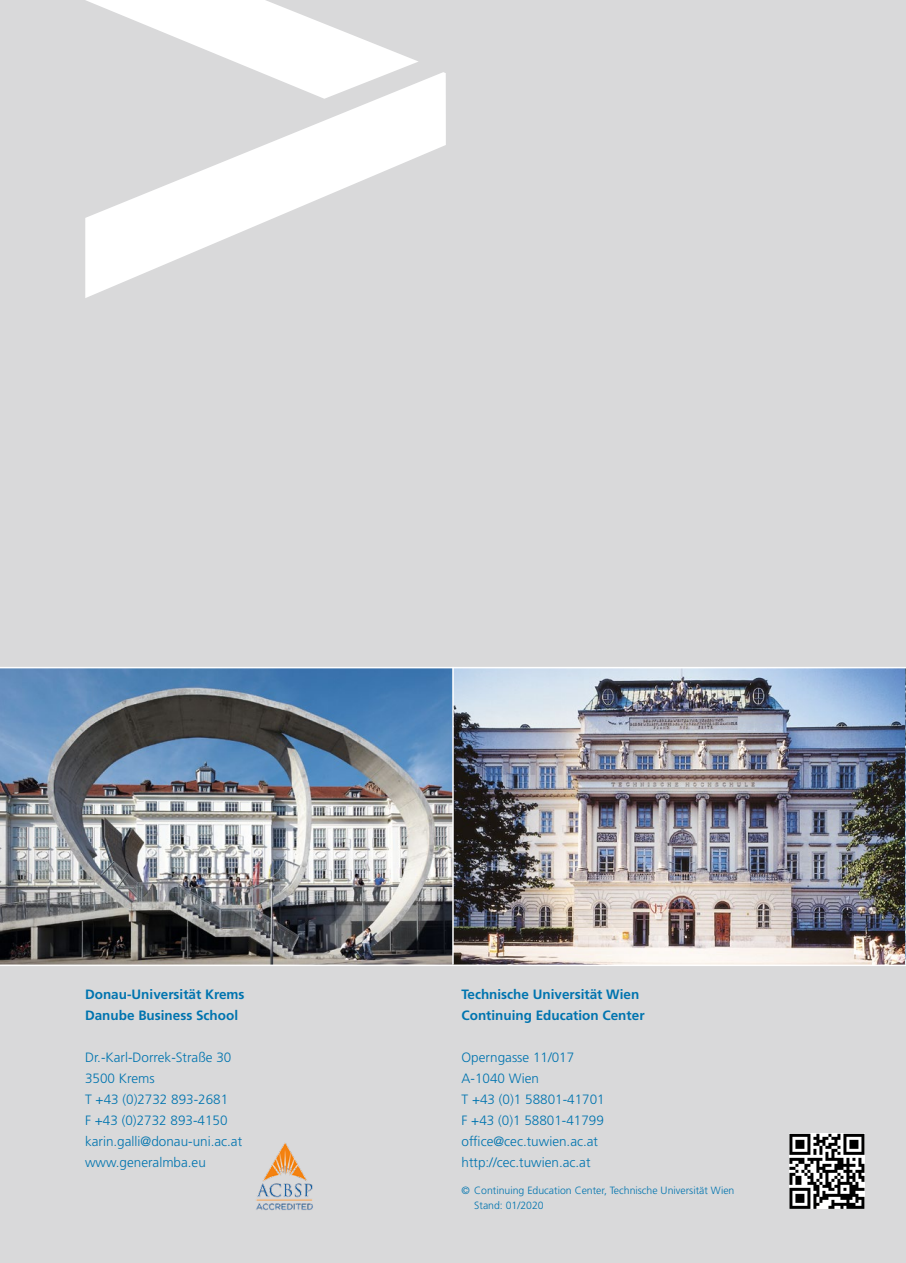
<style>
.page{position:relative;width:906px;height:1263px;background:#fff}
.page>*{position:absolute;margin:0;border:0;box-sizing:border-box;transform-origin:0 0}
.t1{font:300 13.5px/21px "Frutiger LT Std";color:#0074af}
.t2{font:700 13.5px/21px "Frutiger LT Std";color:#0074af}
.t3{font:300 10.5px/15px "Frutiger LT Std";color:#0074af}
</style>
<div class="page">
<div style="left:0;top:965px;width:906px;height:298px;background:#d9d9da"></div>
<div style="left:0;top:0;width:906px;height:673px;background:#d9d9da"></div>
<img style="left:0;top:668px;width:906px;height:296px">
<svg style="left:85px;top:0;width:361px;height:298px"></svg>
<hr style="left:0;top:964px;width:906px;height:2px;background:#fff">
<svg style="left:789px;top:1134px;width:75px;height:75px;background:#787878"></svg>
<hr style="left:452px;top:667px;width:2px;height:297px;background:#fff">
<hr style="left:0;top:667px;width:906px;height:1px;background:#fff">
<img style="left:256px;top:1143px;width:57px;height:68px">
<p class="t2" style="left:85px;top:984px;width:161px">Donau-Universität Krems<br>Danube Business School</p>
<p class="t1" style="left:85px;top:1047px;width:159px">Dr.-Karl-Dorrek-Straße 30<br>3500 Krems<br>T +43 (0)2732 893-2681<br>F +43 (0)2732 893-4150 karin.galli@donau-uni.ac.at www.generalmba.eu</p>
<p class="t2" style="left:461px;top:984px;width:185px">Technische Universität Wien<br>Continuing Education Center</p>
<p class="t1" style="left:461px;top:1047px;width:145px">Operngasse 11/017<br>A-1040 Wien<br>T +43 (0)1 58801-41701<br>F +43 (0)1 58801-41799 office@cec.tuwien.ac.at http://cec.tuwien.ac.at</p>
<p class="t3" style="left:474px;top:1183px;width:262px;text-indent:-13px">© Continuing Education Center, Technische Universität Wien<br>Stand: 01/2020</p>
</div>
